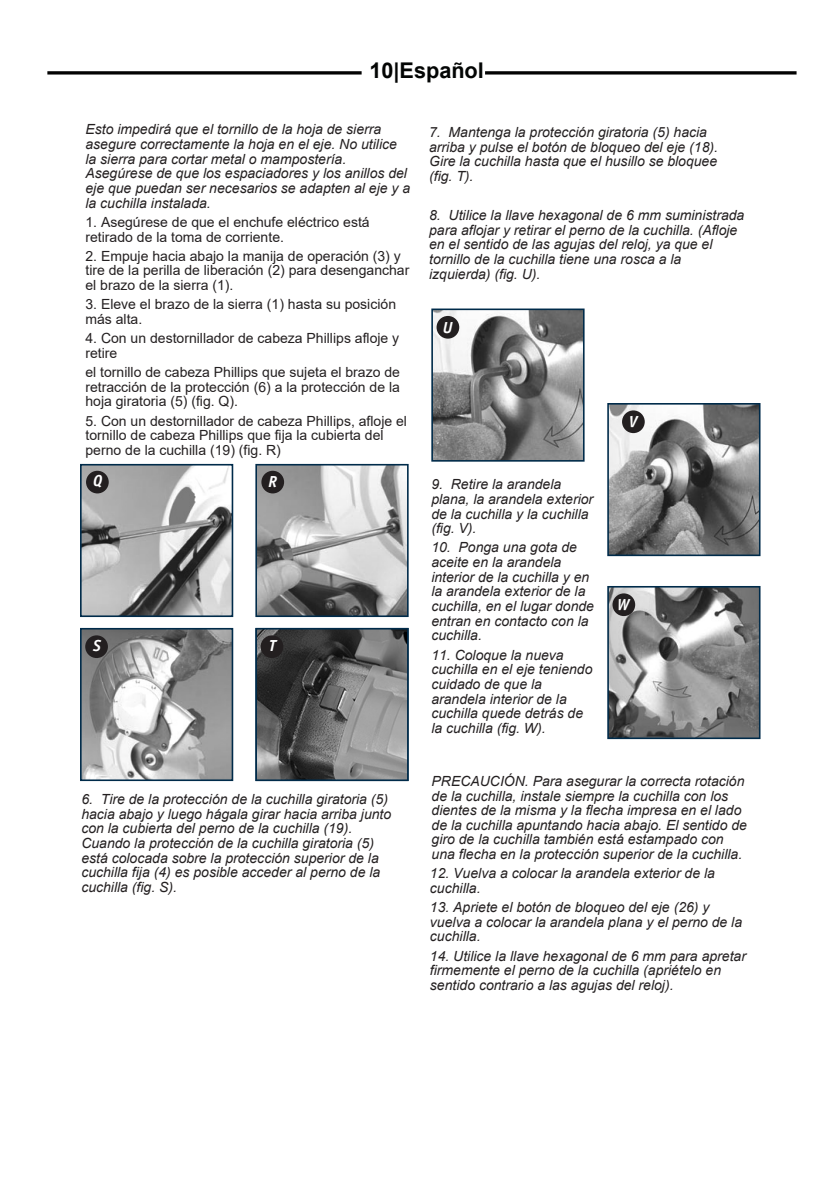
<style>
.page{position:relative;width:840px;height:1191px;background:#fff}
.page>*{position:absolute;margin:0;border:0;box-sizing:border-box;transform-origin:0 0}
.t1{font:700 21.6px "Arial";color:#030504}
.t2{font:italic 700 16px "Officina Sans";color:#fff}
.t3{font:italic 14px/14.6px "Arial";color:#242021}
.t4{font:14px/14.6px "Arial";color:#242021}
</style>
<div class="page">
<img style="left:258px;top:467px;width:147px;height:147px">
<div style="left:255px;top:464px;width:153px;height:153px;border:2px solid #002b4a"></div>
<div style="left:261px;top:471px;width:23px;height:22px;background:#231f20;border-radius:50%"></div>
<img style="left:83px;top:631px;width:147px;height:147px">
<div style="left:80px;top:628px;width:153px;height:153px;border:2px solid #002b4a"></div>
<div style="left:85px;top:635px;width:23px;height:23px;background:#231f20;border-radius:50%"></div>
<img style="left:83px;top:467px;width:147px;height:147px">
<div style="left:80px;top:464px;width:153px;height:153px;border:2px solid #002b4a"></div>
<div style="left:86px;top:471px;width:23px;height:22px;background:#231f20;border-radius:50%"></div>
<img style="left:610px;top:406px;width:147px;height:147px">
<div style="left:607px;top:403px;width:153px;height:153px;border:2px solid #002b4a"></div>
<img style="left:434px;top:311px;width:147px;height:147px">
<div style="left:431px;top:308px;width:153px;height:153px;border:2px solid #002b4a"></div>
<div style="left:436px;top:316px;width:23px;height:23px;background:#231f20;border-radius:50%"></div>
<img style="left:610px;top:589px;width:147px;height:147px">
<div style="left:607px;top:586px;width:153px;height:153px;border:2px solid #002b4a"></div>
<div style="left:612px;top:593px;width:22px;height:23px;background:#231f20;border-radius:50%"></div>
<div style="left:621px;top:410px;width:23px;height:23px;background:#231f20;border-radius:50%"></div>
<svg style="left:47px;top:71px;width:314px;height:4px"></svg>
<svg style="left:485px;top:71px;width:311px;height:4px"></svg>
<img style="left:258px;top:631px;width:147px;height:147px">
<div style="left:255px;top:628px;width:153px;height:153px;border:2px solid #002b4a"></div>
<div style="left:260px;top:635px;width:23px;height:23px;background:#231f20;border-radius:50%"></div>
<h1 class="t1" style="left:369px;top:62px;width:116px">10|Español</h1>
<p class="t3" style="left:85px;top:124px;width:326px">Esto impedirá que el tornillo de la hoja de sierra asegure correctamente la hoja en el eje. No utilice la sierra para cortar metal o mampostería.<br>Asegúrese de que los espaciadores y los anillos del eje que puedan ser necesarios se adapten al eje y a la cuchilla instalada.</p>
<p class="t4" style="left:85px;top:216px;width:285px">1. Asegúrese de que el enchufe eléctrico está retirado de la toma de corriente.</p>
<p class="t4" style="left:85px;top:250px;width:325px">2. Empuje hacia abajo la manija de operación (3) y tire de la perilla de liberación (2) para desenganchar el brazo de la sierra (1).</p>
<p class="t4" style="left:85px;top:298px;width:312px">3. Eleve el brazo de la sierra (1) hasta su posición más alta.</p>
<p class="t4" style="left:85px;top:332px;width:315px">4. Con un destornillador de cabeza Phillips afloje y retire</p>
<p class="t4" style="left:85px;top:366px;width:316px;text-align:justify">el tornillo de cabeza Phillips que sujeta el brazo de retracción de la protección (6) a la protección de la hoja giratoria (5) (fig. Q).</p>
<p class="t4" style="left:85px;top:415px;width:323px">5. Con un destornillador de cabeza Phillips, afloje el tornillo de cabeza Phillips que fija la cubierta del perno de la cuchilla (19) (fig. R)</p>
<p class="t2" style="left:93px;top:474px;width:11px">Q</p>
<p class="t2" style="left:93px;top:639px;width:9px">S</p>
<p class="t2" style="left:268px;top:475px;width:10px">R</p>
<p class="t2" style="left:268px;top:639px;width:9px">T</p>
<p class="t3" style="left:81px;top:793px;width:311px">6. Tire de la protección de la cuchilla giratoria (5) hacia abajo y luego hágala girar hacia arriba junto con la cubierta del perno de la cuchilla (19).<br>Cuando la protección de la cuchilla giratoria (5) está colocada sobre la protección superior de la cuchilla fija (4) es posible acceder al perno de la cuchilla (fig. S).</p>
<p class="t3" style="left:429px;top:126px;width:290px">7. Mantenga la protección giratoria (5) hacia arriba y pulse el botón de bloqueo del eje (18).<br>Gire la cuchilla hasta que el husillo se bloquee (fig. T).</p>
<p class="t3" style="left:429px;top:209px;width:316px">8. Utilice la llave hexagonal de 6 mm suministrada para aflojar y retirar el perno de la cuchilla. (Afloje en el sentido de las agujas del reloj, ya que el tornillo de la cuchilla tiene una rosca a la izquierda) (fig. U).</p>
<p class="t2" style="left:442px;top:321px;width:11px">U</p>
<p class="t2" style="left:628px;top:415px;width:10px">V</p>
<p class="t3" style="left:431px;top:478px;width:163px">9. Retire la arandela plana, la arandela exterior de la cuchilla y la cuchilla (fig. V).</p>
<p class="t3" style="left:431px;top:541px;width:164px">10. Ponga una gota de aceite en la arandela interior de la cuchilla y en la arandela exterior de la cuchilla, en el lugar donde entran en contacto con la cuchilla.</p>
<p class="t3" style="left:431px;top:648px;width:163px">11. Coloque la nueva cuchilla en el eje teniendo cuidado de que la arandela interior de la cuchilla quede detrás de la cuchilla (fig. W).</p>
<p class="t3" style="left:431px;top:775px;width:317px">PRECAUCIÓN. Para asegurar la correcta rotación de la cuchilla, instale siempre la cuchilla con los dientes de la misma y la flecha impresa en el lado de la cuchilla apuntando hacia abajo. El sentido de giro de la cuchilla también está estampado con una flecha en la protección superior de la cuchilla.</p>
<p class="t3" style="left:429px;top:867px;width:286px">12. Vuelva a colocar la arandela exterior de la cuchilla.</p>
<p class="t3" style="left:429px;top:901px;width:313px">13. Apriete el botón de bloqueo del eje (26) y vuelva a colocar la arandela plana y el perno de la cuchilla.</p>
<p class="t3" style="left:429px;top:949px;width:317px">14. Utilice la llave hexagonal de 6 mm para apretar firmemente el perno de la cuchilla (apriételo en sentido contrario a las agujas del reloj).</p>
<p class="t2" style="left:617px;top:598px;width:14px">W</p>
</div>
